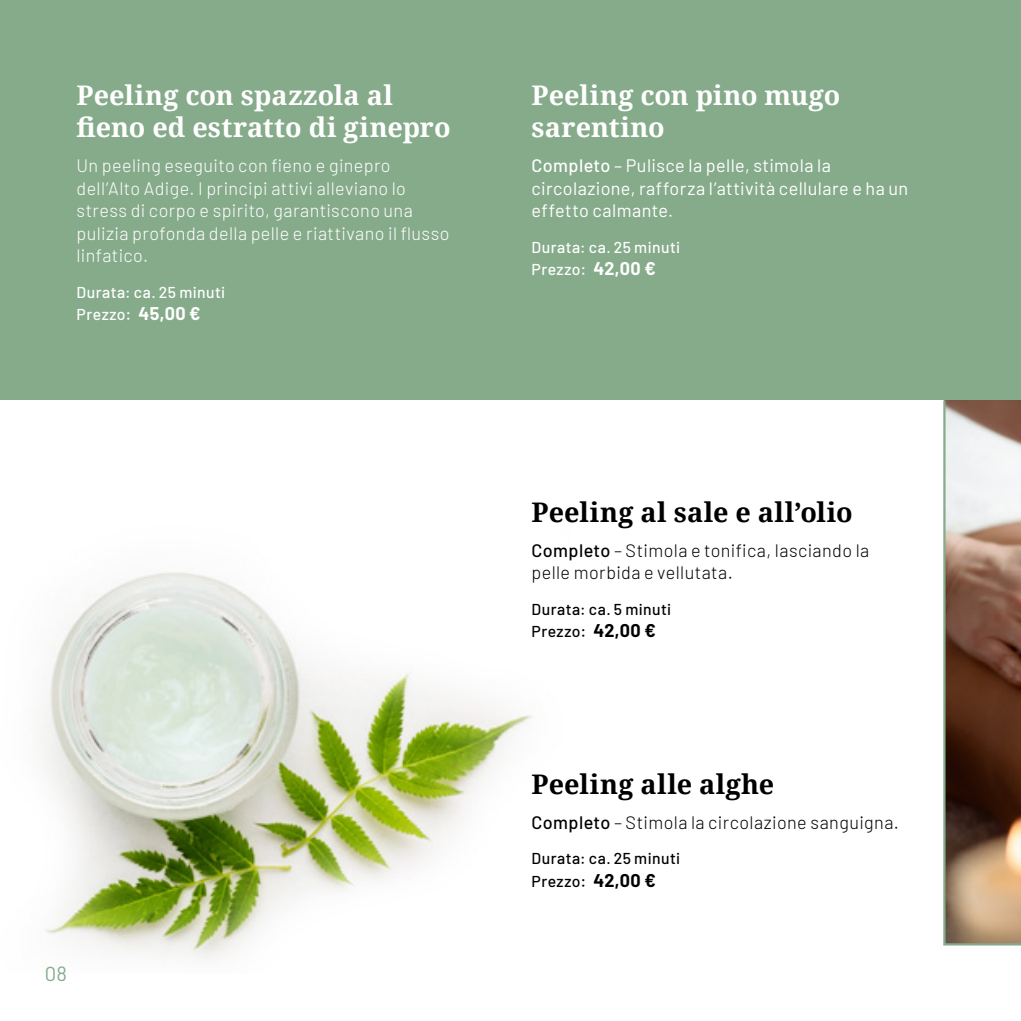
<style>
.page{position:relative;width:1021px;height:1021px;background:#fff}
.page>*{position:absolute;margin:0;border:0;box-sizing:border-box;transform-origin:0 0}
.t1{font:700 27px/31.5px "Noto Serif";color:#fff}
.t2{font:700 27px "Noto Serif";letter-spacing:.005em;color:#000}
.t3{font:20.25px "Barlow";color:#86ab8b}
.t4{font:300 18px/22.5px "Barlow";letter-spacing:.02em;color:#fff}
.t5{font:300 18px/22.5px "Barlow";letter-spacing:.025em;color:#000}
.t6{font:18px/22.5px "Barlow";letter-spacing:.02em;color:#fff}
.t7{font:500 15.75px/22.5px "Barlow";letter-spacing:.03em;color:#fff}
.t8{font:500 15.75px/22.5px "Barlow";letter-spacing:.03em;color:#000}
.s1{font-size:16.88px}
.s2{font-weight:700;font-size:18px}
.s3{font-weight:500}
</style>
<div class="page">
<img style="left:40px;top:572px;width:493px;height:388px">
<svg style="left:942px;top:399px;width:78px;height:547px;background:#927867"></svg>
<div style="left:0;top:0;width:1020px;height:399px;background:#86ab8b"></div>
<h1 class="t1" style="left:77px;top:79px;width:375px">Peeling con spazzola al fieno ed estratto di ginepro</h1>
<p class="t4" style="left:77px;top:153px;width:374px">Un peeling eseguito con fieno e ginepro dell’Alto Adige. I principi attivi alleviano lo stress di corpo e spirito, garantiscono una pulizia profonda della pelle e riattivano il flusso linfatico.</p>
<p class="t7" style="left:77px;top:279px;width:150px">Durata: ca. 25 minuti<br>Prezzo<span class="s1">:</span> <span class="s2">45,00 €</span></p>
<p class="t3" style="left:45px;top:958px;width:24px">08</p>
<h1 class="t1" style="left:531px;top:79px;width:310px">Peeling con pino mugo sarentino</h1>
<p class="t6" style="left:531px;top:153px;width:378px"><span class="s3">Completo</span> – Pulisce la pelle, stimola la circolazione, rafforza l’attività cellulare e ha un effetto calmante.</p>
<p class="t7" style="left:531px;top:234px;width:150px">Durata: ca. 25 minuti<br>Prezzo<span class="s1">:</span> <span class="s2">42,00 €</span></p>
<h1 class="t2" style="left:531px;top:492px;width:322px">Peeling al sale e all’olio</h1>
<p class="t5" style="left:531px;top:537px;width:339px"><span class="s3">Completo</span> – Stimola e tonifica, lasciando la pelle morbida e vellutata.</p>
<p class="t8" style="left:531px;top:596px;width:141px">Durata: ca. 5 minuti<br>Prezzo<span class="s1">:</span> <span class="s2">42,00 €</span></p>
<h1 class="t2" style="left:531px;top:765px;width:244px">Peeling alle alghe</h1>
<p class="t5" style="left:531px;top:810px;width:369px"><span class="s3">Completo</span> – Stimola la circolazione sanguigna.</p>
<p class="t8" style="left:531px;top:846px;width:150px">Durata: ca. 25 minuti<br>Prezzo<span class="s1">:</span> <span class="s2">42,00 €</span></p>
</div>
